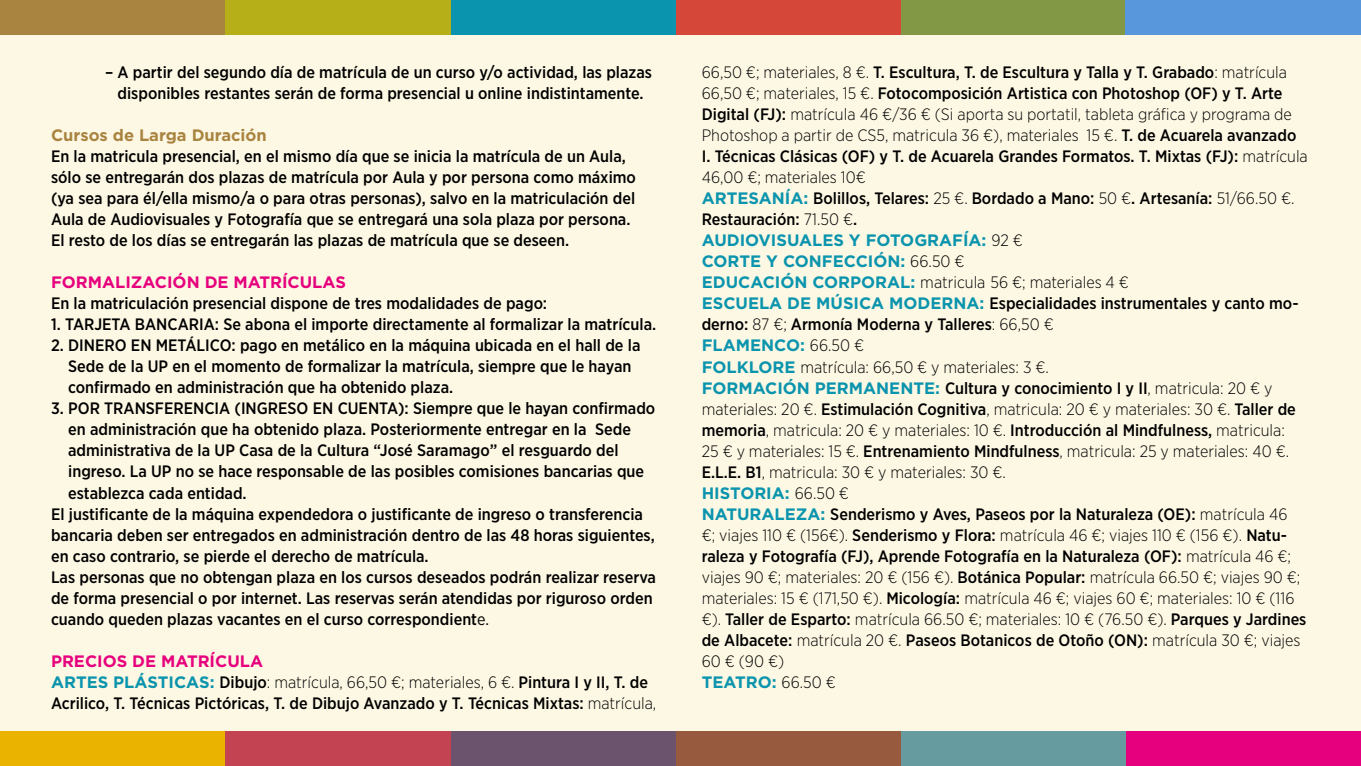
<style>
.page{position:relative;width:1361px;height:766px;background:#fff}
.page>*{position:absolute;margin:0;border:0;box-sizing:border-box;transform-origin:0 0}
.t1{font:500 16.5px/21px "Gotham Narrow";color:#000}
.t2{font:300 16.5px/21px "Gotham Narrow";color:#000}
.t3{font:700 16.5px/21px "Gotham";color:#0a94ad}
.t4{font:700 16.5px "Gotham";color:#e6007d}
.t5{font:700 16.5px "Gotham";color:#a98440}
.s1{font-weight:400}
.s2{font-family:"Gotham";font-weight:700;color:#0a94ad}
.s3{font-weight:300}
.s4{font-family:"Gotham Narrow";font-weight:300;color:#000}
.s5{font-weight:500}
</style>
<div class="page">
<div style="left:0;top:0;width:1361px;height:765px;background:#fdf8e4"></div>
<div style="left:0;top:0;width:225px;height:34px;background:#a98440"></div>
<div style="left:0;top:731px;width:225px;height:34px;background:#eab300"></div>
<div style="left:226px;top:0;width:225px;height:34px;background:#b6af18"></div>
<div style="left:226px;top:731px;width:225px;height:34px;background:#c34352"></div>
<div style="left:451px;top:0;width:225px;height:34px;background:#0a94ad"></div>
<div style="left:451px;top:731px;width:225px;height:34px;background:#6b526d"></div>
<div style="left:676px;top:0;width:225px;height:34px;background:#d54739"></div>
<div style="left:676px;top:731px;width:225px;height:34px;background:#975a3e"></div>
<div style="left:901px;top:0;width:226px;height:34px;background:#829845"></div>
<div style="left:901px;top:731px;width:226px;height:34px;background:#669b9f"></div>
<div style="left:1125px;top:0;width:236px;height:34px;background:#5897db"></div>
<div style="left:1127px;top:731px;width:234px;height:34px;background:#e6007d"></div>
<p class="t1" style="left:105px;top:62px;width:548px;text-align:center">– A partir del segundo día de matrícula de un curso y/o actividad, las plazas disponibles restantes serán de forma presencial u online indistintamente.</p>
<p class="t5" style="left:51px;top:126px;width:217px">Cursos de Larga Duración</p>
<p class="t1" style="left:51px;top:146px;width:586px">En la matricula presencial, en el mismo día que se inicia la matrícula de un Aula, sólo se entregarán dos plazas de matrícula por Aula y por persona como máximo (ya sea para él/ella mismo/a o para otras personas), salvo en la matriculación del Aula de Audiovisuales y Fotografía que se entregará una sola plaza por persona.<br>El resto de los días se entregarán las plazas de matrícula que se deseen.</p>
<p class="t4" style="left:51px;top:273px;width:296px">FORMALIZACIÓN DE MATRÍCULAS</p>
<p class="t1" style="left:51px;top:293px;width:498px">En la matriculación presencial dispone de tres modalidades de pago:</p>
<p class="t1" style="left:51px;top:314px;width:607px">1. TARJETA BANCARIA: Se abona el importe directamente al formalizar la matrícula.</p>
<p class="t1" style="left:68px;top:335px;width:574px;text-indent:-17px">2. DINERO EN METÁLICO: pago en metálico en la máquina ubicada en el hall de la<br>Sede de la UP en el momento de formalizar la matrícula, siempre que le hayan confirmado en administración que ha obtenido plaza.</p>
<p class="t1" style="left:51px;top:398px;width:606px">3. POR TRANSFERENCIA (INGRESO EN CUENTA): Siempre que le hayan confirmado</p>
<p class="t1" style="left:68px;top:419px;width:564px">en administración que ha obtenido plaza. Posteriormente entregar en la Sede</p>
<p class="t1" style="left:68px;top:440px;width:552px">administrativa de la UP Casa de la Cultura “José Saramago” el resguardo del</p>
<p class="t1" style="left:68px;top:461px;width:577px">ingreso. La UP no se hace responsable de las posibles comisiones bancarias que</p>
<p class="t1" style="left:68px;top:482px;width:180px">establezca cada entidad.</p>
<p class="t1" style="left:51px;top:503px;width:593px">El justificante de la máquina expendedora o justificante de ingreso o transferencia</p>
<p class="t1" style="left:51px;top:524px;width:605px">bancaria deben ser entregados en administración dentro de las 48 horas siguientes,</p>
<p class="t1" style="left:51px;top:545px;width:379px">en caso contrario, se pierde el derecho de matrícula.</p>
<p class="t1" style="left:51px;top:566px;width:606px">Las personas que no obtengan plaza en los cursos deseados podrán realizar reserva</p>
<p class="t1" style="left:51px;top:587px;width:603px">de forma presencial o por internet. Las reservas serán atendidas por riguroso orden</p>
<p class="t1" style="left:51px;top:608px;width:439px">cuando queden plazas vacantes en el curso correspondient<span class="s1">e.</span></p>
<p class="t4" style="left:51px;top:651px;width:214px">PRECIOS DE MATRÍCULA</p>
<p class="t1" style="left:51px;top:671px;width:607px"><span class="s2">ARTES PLÁSTICAS:</span> Dibujo<span class="s3">: matrícula, 66,50 €; materiales, 6 €.</span> Pintura I y II, T. de<br>Acrilico, T. Técnicas Pictóricas, T. de Dibujo Avanzado y T. Técnicas Mixtas: <span class="s3">matrícula,</span></p>
<p class="t1" style="left:702px;top:62px;width:607px"><span class="s3">66,50 €; materiales, 8 €.</span> T. Escultura, T. de Escultura y Talla y T. Grabado<span class="s3">: matrícula 66,50 €; materiales, 15 €.</span> Fotocomposición Artistica con Photoshop (OF) y T. Arte Digital (FJ): <span class="s3">matrícula 46 €/36 € (Si aporta su portatil, tableta gráfica y programa de Photoshop a partir de CS5, matricula 36 €), materiales 15 €.</span> T. de Acuarela avanzado I. Técnicas Clásicas (OF) y T. de Acuarela Grandes Formatos. T. Mixtas (FJ): <span class="s3">matrícula 46,00 €; materiales 10€<br></span><span class="s2">ARTESANÍA:</span> Bolillos, Telares: <span class="s3">25 €.</span> Bordado a Mano: <span class="s3">50 €</span>. Artesanía: <span class="s3">51/66.50 €.<br></span>Restauración: <span class="s3">71.50 €</span>.</p>
<p class="t3" style="left:702px;top:229px;width:323px">AUDIOVISUALES Y FOTOGRAFÍA: <span class="s4">92 €<br></span>CORTE Y CONFECCIÓN: <span class="s4">66.50 €</span></p>
<p class="t1" style="left:702px;top:272px;width:598px"><span class="s2">EDUCACIÓN CORPORAL:</span> <span class="s3">matricula 56 €; materiales 4 €<br></span><span class="s2">ESCUELA DE MÚSICA MODERNA:</span> Especialidades instrumentales y canto mo&shy;derno: <span class="s3">87 €;</span> Armonía Moderna y Talleres<span class="s3">: 66,50 €</span></p>
<p class="t3" style="left:702px;top:334px;width:164px">FLAMENCO: <span class="s4">66.50 €</span></p>
<p class="t2" style="left:702px;top:355px;width:596px"><span class="s2">FOLKLORE</span> matrícula: 66,50 € y materiales: 3 €.<br><span class="s2">FORMACIÓN PERMANENTE:</span> <span class="s5">Cultura y conocimiento I y II</span>, matricula: 20 € y materiales: 20 €. <span class="s5">Estimulación Cognitiva</span>, matricula: 20 € y materiales: 30 €. <span class="s5">Taller de memoria</span>, matricula: 20 € y materiales: 10 €. <span class="s5">Introducción al Mindfulness,</span> matricula:<br>25 € y materiales: 15 €. <span class="s5">Entrenamiento Mindfulness</span>, matricula: 25 y materiales: 40 €.<br><span class="s5">E.L.E. B1</span>, matricula: 30 € y materiales: 30 €.</p>
<p class="t3" style="left:702px;top:481px;width:149px">HISTORIA: <span class="s4">66.50 €</span></p>
<p class="t2" style="left:702px;top:503px;width:606px"><span class="s2">NATURALEZA:</span> <span class="s5">Senderismo y Aves, Paseos por la Naturaleza (OE):</span> matrícula 46<br>€; viajes 110 € (156€). <span class="s5">Senderismo y Flora:</span> matrícula 46 €; viajes 110 € (156 €). <span class="s5">Natu&shy;raleza y Fotografía (FJ), Aprende Fotografía en la Naturaleza (OF):</span> matrícula 46 €; viajes 90 €; materiales: 20 € (156 €). <span class="s5">Botánica Popular:</span> matrícula 66.50 €; viajes 90 €; materiales: 15 € (171,50 €). <span class="s5">Micología:</span> matrícula 46 €; viajes 60 €; materiales: 10 € (116 €). <span class="s5">Taller de Esparto:</span> matrícula 66.50 €; materiales: 10 € (76.50 €). <span class="s5">Parques y Jardines de Albacete:</span> matrícula 20 €. <span class="s5">Paseos Botanicos de Otoño (ON):</span> matrícula 30 €; viajes 60 € (90 €)</p>
<p class="t3" style="left:702px;top:670px;width:136px">TEATRO: <span class="s4">66.50 €</span></p>
</div>
